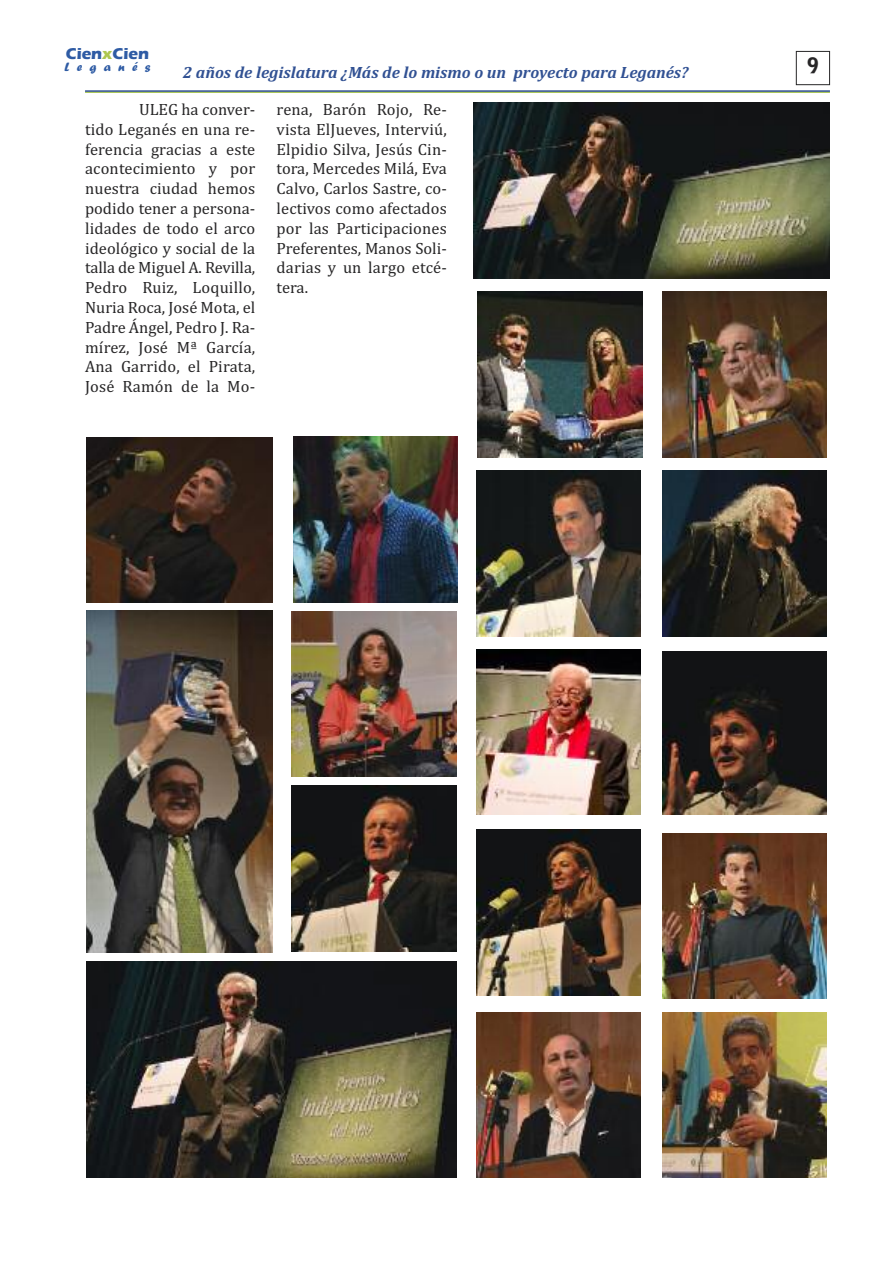
<style>
.page{position:relative;width:893px;height:1263px;background:#fff}
.page>*{position:absolute;margin:0;border:0;box-sizing:border-box;transform-origin:0 0}
.t1{font:900 21px "Bell Gothic Std";color:#272627}
.t2{font:16.5px/19.8px "Cambria";letter-spacing:.01em;color:#272627;text-align:justify}
.t3{font:italic 700 16.5px "Cambria";color:#315193}
.t4{font:700 16.2px "Eras ITC";color:#2e5ba4}
.t5{font:12.6px "Forte";letter-spacing:.585em;color:#2e5ba4}
.s1{color:#aec750}
</style>
<div class="page">
<hr style="left:85px;top:91px;width:745px;height:2px;background:#a7c451">
<hr style="left:85px;top:90px;width:745px;height:2px;background:#315193">
<div style="left:796px;top:51px;width:34px;height:34px;border:1px solid #272627"></div>
<img style="left:86px;top:961px;width:370px;height:217px">
<img style="left:476px;top:830px;width:165px;height:165px">
<img style="left:662px;top:833px;width:165px;height:166px">
<img style="left:476px;top:649px;width:165px;height:166px">
<img style="left:662px;top:652px;width:165px;height:163px">
<img style="left:476px;top:471px;width:165px;height:165px">
<img style="left:662px;top:471px;width:165px;height:165px">
<img style="left:662px;top:1012px;width:165px;height:166px">
<img style="left:478px;top:292px;width:164px;height:165px">
<img style="left:662px;top:292px;width:165px;height:165px">
<img style="left:86px;top:437px;width:186px;height:165px">
<img style="left:293px;top:437px;width:165px;height:165px">
<img style="left:476px;top:1012px;width:165px;height:166px">
<img style="left:292px;top:786px;width:164px;height:165px">
<img style="left:86px;top:610px;width:186px;height:342px">
<img style="left:292px;top:611px;width:164px;height:166px">
<img style="left:474px;top:102px;width:356px;height:176px">
<p class="t4" style="left:66px;top:44px;width:85px">Cien<span class="s1">x</span>Cien</p>
<p class="t5" style="left:65px;top:59px;width:87px">Leganés</p>
<p class="t2" style="left:85px;top:99px;width:172px;text-indent:54px">ULEG ha conver&shy;tido Leganés en una re&shy;ferencia gracias a este acontecimiento y por nuestra ciudad hemos podido tener a persona&shy;lidades de todo el arco ideológico y social de la talla de Miguel A. Revilla, Pedro Ruiz, Loquillo, Nuria Roca, José Mota, el Padre Ángel, Pedro J. Ra&shy;mírez, José Mª García, Ana Garrido, el Pirata, José Ramón de la Mo-</p>
<p class="t2" style="left:277px;top:99px;width:172px">rena, Barón Rojo, Re&shy;vista ElJueves, Interviú, Elpidio Silva, Jesús Cin&shy;tora, Mercedes Milá, Eva Calvo, Carlos Sastre, co&shy;lectivos como afectados por las Participaciones Preferentes, Manos Soli&shy;darias y un largo etcé&shy;tera.</p>
<p class="t3" style="left:183px;top:62px;width:507px">2 años de legislatura ¿Más de lo mismo o un proyecto para Leganés?</p>
<p class="t1" style="left:807px;top:58px;width:13px">9</p>
</div>
